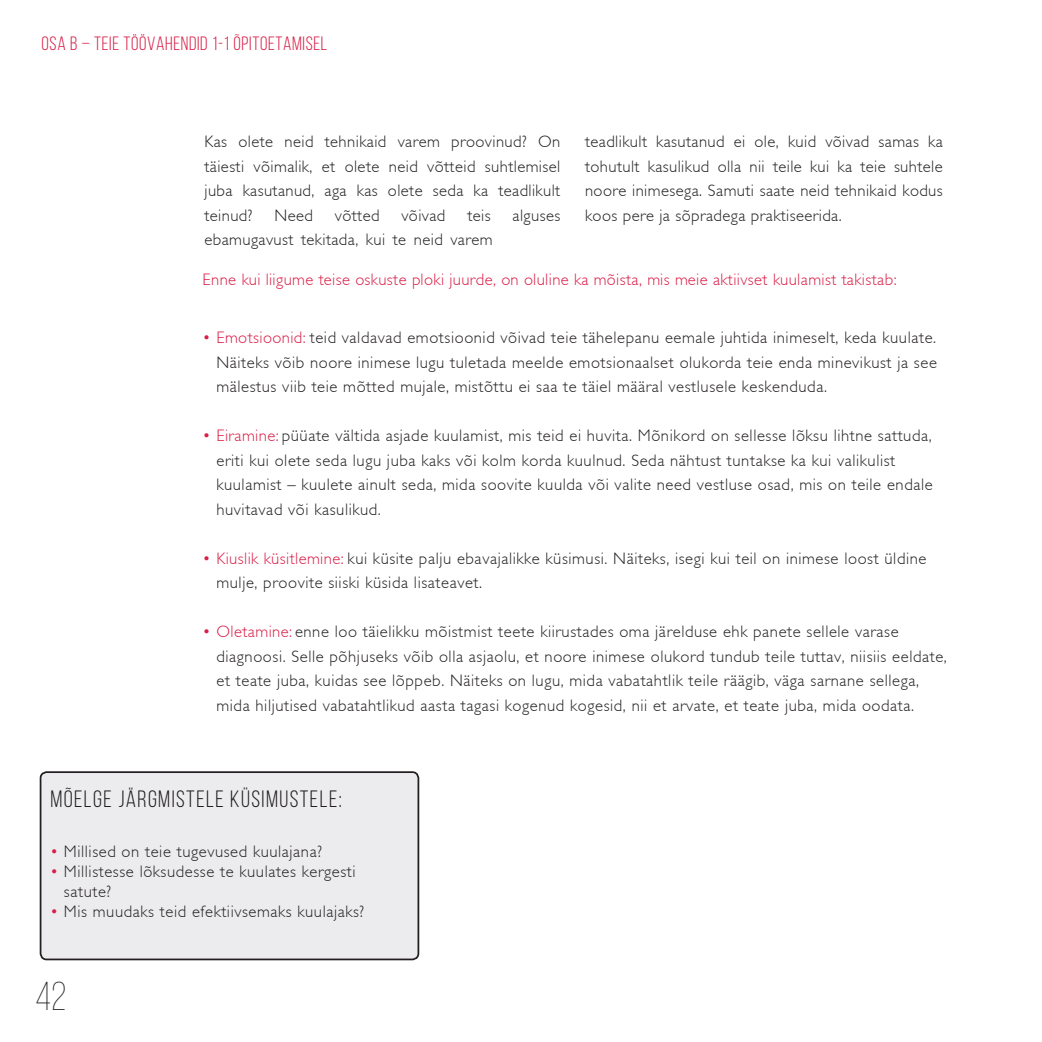
<style>
.page{position:relative;width:1042px;height:1042px;background:#fff}
.page>*{position:absolute;margin:0;border:0;box-sizing:border-box;transform-origin:0 0}
.t1{font:300 40.25px "Bebas Neue";color:#231f20}
.t2{font:23.62px "Bebas Neue";letter-spacing:.06em;color:#231f20}
.t3{font:19.25px "Bebas Neue";letter-spacing:.035em;color:#d91e47}
.t4{font:300 16.62px/24.5px "Gill Sans";letter-spacing:.035em;color:#231f20}
.t5{font:300 16.62px "Gill Sans";letter-spacing:.025em;color:#d91e47}
.s1{color:#d91e47}
</style>
<div class="page">
<div style="left:41px;top:772px;width:377px;height:187px;background:#ececee;border-radius:6px"></div>
<div style="left:40px;top:771px;width:379px;height:189px;border:2px solid #231f20;border-radius:6px"></div>
<p class="t3" style="left:42px;top:33px;width:287px">OSA B – TEIE TÖÖVAHENDID 1-1 ÕPITOETAMISEL</p>
<p class="t4" style="left:204px;top:129px;width:357px;text-align:justify">Kas olete neid tehnikaid varem proovinud? On täiesti võimalik, et olete neid võtteid suhtlemisel juba kasutanud, aga kas olete seda ka teadlikult teinud?</p>
<p class="t4" style="left:274px;top:203px;width:40px">Need</p>
<p class="t4" style="left:335px;top:203px;width:46px">võtted</p>
<p class="t4" style="left:401px;top:203px;width:45px">võivad</p>
<p class="t4" style="left:467px;top:203px;width:25px">teis</p>
<p class="t4" style="left:512px;top:203px;width:49px">alguses</p>
<p class="t4" style="left:204px;top:227px;width:290px">ebamugavust tekitada, kui te neid varem</p>
<p class="t4" style="left:585px;top:129px;width:359px;text-align:justify">teadlikult kasutanud ei ole, kuid võivad samas ka tohutult kasulikud olla nii teile kui ka teie suhtele noore inimesega. Samuti saate neid tehnikaid kodus koos pere ja sõpradega praktiseerida.</p>
<p class="t5" style="left:203px;top:270px;width:695px">Enne kui liigume teise oskuste ploki juurde, on oluline ka mõista, mis meie aktiivset kuulamist takistab:</p>
<p class="t4" style="left:216px;top:325px;width:722px;text-align:justify;text-indent:-14px"><span class="s1">• Emotsioonid:</span> teid valdavad emotsioonid võivad teie tähelepanu eemale juhtida inimeselt, keda kuulate.<br>Näiteks võib noore inimese lugu tuletada meelde emotsionaalset olukorda teie enda minevikust ja see mälestus viib teie mõtted mujale, mistõttu ei saa te täiel määral vestlusele keskenduda.</p>
<p class="t4" style="left:216px;top:423px;width:718px;text-indent:-14px"><span class="s1">• Eiramine:</span> püüate vältida asjade kuulamist, mis teid ei huvita. Mõnikord on sellesse lõksu lihtne sattuda, eriti kui olete seda lugu juba kaks või kolm korda kuulnud. Seda nähtust tuntakse ka kui valikulist kuulamist – kuulete ainult seda, mida soovite kuulda või valite need vestluse osad, mis on teile endale huvitavad või kasulikud.</p>
<p class="t4" style="left:216px;top:546px;width:711px;text-indent:-14px"><span class="s1">• Kiuslik küsitlemine:</span> kui küsite palju ebavajalikke küsimusi. Näiteks, isegi kui teil on inimese loost üldine mulje, proovite siiski küsida lisateavet.</p>
<p class="t4" style="left:216px;top:619px;width:732px;text-indent:-14px"><span class="s1">• Oletamine:</span> enne loo täielikku mõistmist teete kiirustades oma järelduse ehk panete sellele varase diagnoosi. Selle põhjuseks võib olla asjaolu, et noore inimese olukord tundub teile tuttav, niisiis eeldate, et teate juba, kuidas see lõppeb. Näiteks on lugu, mida vabatahtlik teile räägib, väga sarnane sellega, mida hiljutised vabatahtlikud aasta tagasi kogenud kogesid, nii et arvate, et teate juba, mida oodata.</p>
<h2 class="t2" style="left:50px;top:786px;width:293px">MÕELGE JÄRGMISTELE KÜSIMUSTELE:</h2>
<p class="t4" style="left:50px;top:839px;width:273px"><span class="s1">•</span> Millised on teie tugevused kuulajana?</p>
<p class="t4" style="left:64px;top:862px;width:293px;line-height:19.9px;text-indent:-14px"><span class="s1">•</span> Millistesse lõksudesse te kuulates kergesti satute?</p>
<p class="t4" style="left:50px;top:899px;width:316px"><span class="s1">•</span> Mis muudaks teid efektiivsemaks kuulajaks?</p>
<h1 class="t1" style="left:35px;top:975px;width:33px">42</h1>
</div>
